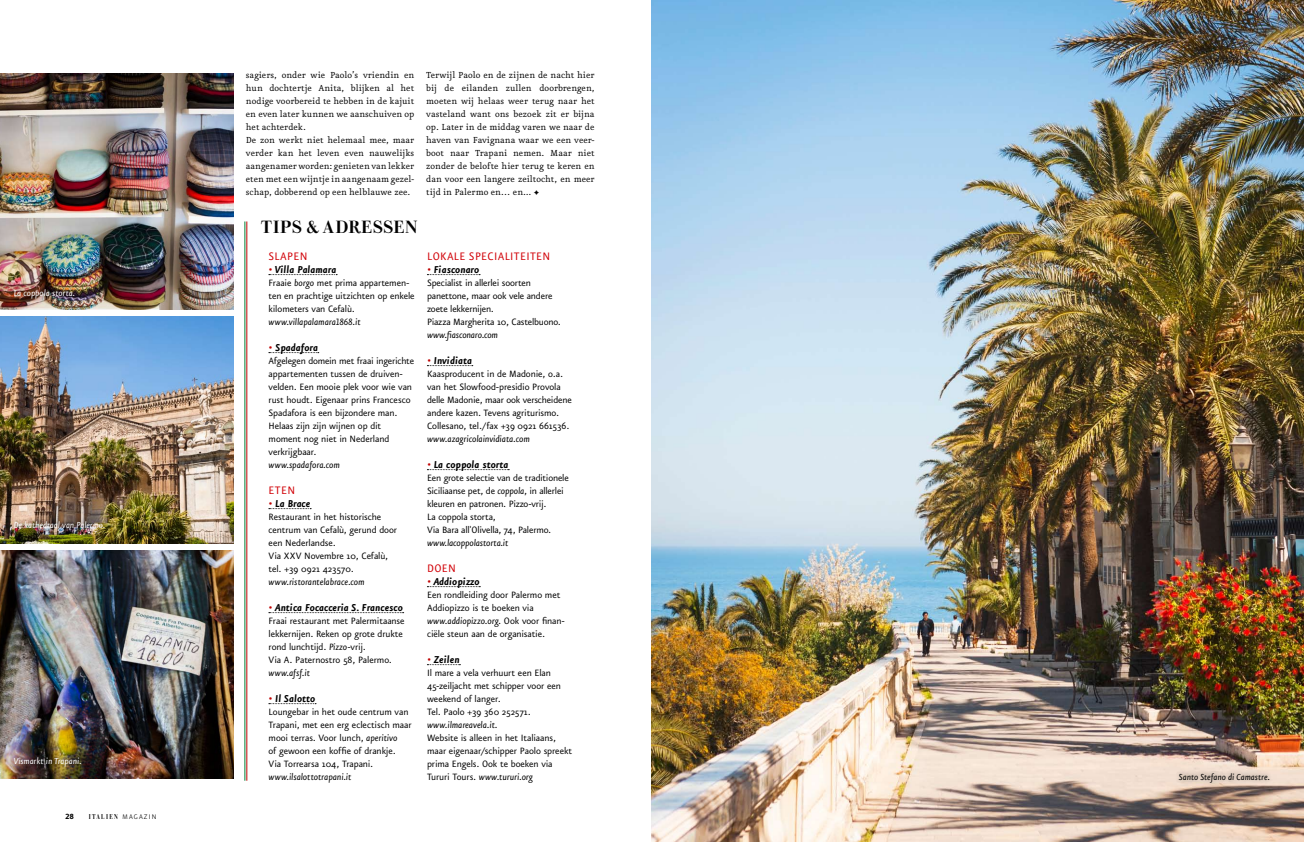
<style>
.page{position:relative;width:1304px;height:842px;background:#fff}
.page>*{position:absolute;margin:0;border:0;box-sizing:border-box;transform-origin:0 0}
.t1{font:700 17px "Bodoni Classic Ad";letter-spacing:.02em;color:#000}
.t2{font:13px "Eureka Sans";letter-spacing:.03em;color:#d10007}
.t3{font:italic 700 12px "Eureka Sans";color:#000}
.t4{font:11px/13px "Eureka Sans";letter-spacing:-.01em;color:#000}
.t5{font:italic 11px "Eureka Sans";letter-spacing:-.01em;color:#000}
.t6{font:10.5px/13px "Eureka";color:#000}
.t7{font:italic 10.5px "Eureka Sans";letter-spacing:-.005em;color:#fff}
.t8{font:italic 10.5px "Eureka Sans";letter-spacing:-.01em;color:#000}
.t9{font:9px "Eureka Sans Bold Caps";color:#000}
.t10{font:700 7px "Bauer Bodoni";letter-spacing:.25em;color:#000;scale:.75 1}
.s1{font-family:"Eureka Sans Light Caps";font-weight:400;font-size:8px}
.s2{font-weight:400;font-style:normal;color:#c00303}
.s3{font-style:italic}
</style>
<div class="page">
<img style="left:652px;top:0;width:652px;height:842px">
<svg style="left:269px;top:274px;width:68px;height:1px"></svg>
<svg style="left:269px;top:352px;width:50px;height:1px"></svg>
<svg style="left:269px;top:508px;width:42px;height:1px"></svg>
<svg style="left:269px;top:612px;width:135px;height:1px"></svg>
<svg style="left:269px;top:703px;width:47px;height:1px"></svg>
<svg style="left:427px;top:274px;width:53px;height:1px"></svg>
<svg style="left:427px;top:365px;width:46px;height:1px"></svg>
<svg style="left:427px;top:469px;width:82px;height:1px"></svg>
<svg style="left:427px;top:586px;width:53px;height:1px"></svg>
<svg style="left:427px;top:664px;width:33px;height:1px"></svg>
<hr style="left:244px;top:221px;width:1px;height:560px;background:#008135">
<hr style="left:246px;top:221px;width:1px;height:560px;background:#c00303">
<img style="left:0;top:73px;width:233px;height:237px">
<img style="left:0;top:316px;width:233px;height:228px">
<img style="left:0;top:550px;width:233px;height:229px">
<div style="left:9px;top:284px;width:70px;height:19px;background:#000;opacity:.45"></div>
<div style="left:9px;top:516px;width:100px;height:16px;background:#000;opacity:.45"></div>
<div style="left:9px;top:752px;width:76px;height:18px;background:#000;opacity:.45"></div>
<div style="left:1173px;top:768px;width:100px;height:19px;background:#000;opacity:.45"></div>
<p class="t7" style="left:14px;top:288px;width:63px">La coppola storta.</p>
<p class="t7" style="left:14px;top:520px;width:93px">De kathedraal van Palermo.</p>
<p class="t7" style="left:14px;top:756px;width:69px">Vismarkt in Trapani.</p>
<p class="t9" style="left:65px;top:812px;width:10px">28</p>
<p class="t10" style="left:89px;top:813px;width:92px">ITALIEN <span class="s1">magazin</span></p>
<p class="t6" style="left:246px;top:69px;width:170px">sagiers, onder wie Paolo’s vriendin en hun dochtertje Anita, blijken al het nodige voorbereid te hebben in de kajuit en even later kunnen we aanschuiven op het achterdek.<br>De zon werkt niet helemaal mee, maar verder kan het leven even nauwelijks aangenamer worden: genieten van lekker eten met een wijntje in aangenaam gezel&shy;schap, dobberend op een helblauwe zee.</p>
<p class="t6" style="left:426px;top:69px;width:170px;text-align:justify">Terwijl Paolo en de zijnen de nacht hier bij de eilanden zullen doorbrengen, moeten wij helaas weer terug naar het vasteland want ons bezoek zit er bijna op. Later in de middag varen we naar de haven van Favignana waar we een veer&shy;boot naar Trapani nemen. Maar niet zonder de belofte hier terug te keren en dan voor een langere zeiltocht, en meer tijd in Palermo en… en... ✦</p>
<h1 class="t1" style="left:261px;top:217px;width:159px">TIPS &amp; ADRESSEN</h1>
<p class="t2" style="left:269px;top:250px;width:40px">Slapen</p>
<p class="t3" style="left:269px;top:264px;width:69px"><span class="s2">•</span> Villa Palamara</p>
<p class="t4" style="left:269px;top:277px;width:148px">Fraaie <span class="s3">borgo</span> met prima appartemen&shy;ten en prachtige uitzichten op enkele kilometers van Cefalù.</p>
<p class="t5" style="left:269px;top:317px;width:94px">www.villapalamara1868.it</p>
<p class="t3" style="left:269px;top:342px;width:51px"><span class="s2">•</span> Spadafora</p>
<p class="t4" style="left:269px;top:355px;width:147px">Afgelegen domein met fraai ingerichte appartementen tussen de druiven&shy;velden. Een mooie plek voor wie van rust houdt. Eigenaar prins Francesco<br>Spadafora is een bijzondere man.<br>Helaas zijn zijn wijnen op dit moment nog niet in Nederland verkrijgbaar.</p>
<p class="t5" style="left:269px;top:460px;width:73px">www.spadafora.com</p>
<p class="t2" style="left:269px;top:484px;width:28px">Eten</p>
<p class="t3" style="left:269px;top:498px;width:43px"><span class="s2">•</span> La Brace</p>
<p class="t4" style="left:269px;top:511px;width:130px">Restaurant in het historische centrum van Cefalù, gerund door een Nederlandse.<br>Via XXV N ovembre 10, Cefalù, tel. +39 0921 423570.</p>
<p class="t5" style="left:269px;top:577px;width:98px">www.ristorantelabrace.com</p>
<p class="t3" style="left:269px;top:602px;width:136px"><span class="s2">•</span> Antica Focacceria S. Francesco</p>
<p class="t4" style="left:269px;top:615px;width:138px">Fraai restaurant met Palermitaanse lekkernijen. Reken op grote drukte rond lunchtijd. <span class="s3">Pizzo</span>-vrij.<br>Via A. Paternostro 58, Palermo.</p>
<p class="t5" style="left:269px;top:668px;width:43px">www.afsf.it</p>
<p class="t3" style="left:269px;top:693px;width:48px"><span class="s2">•</span> Il Salotto</p>
<p class="t4" style="left:269px;top:706px;width:145px">Loungebar in het oude centrum van Trapani, met een erg eclectisch maar mooi terras. Voor lunch, <span class="s3">aperitivo<br></span>of gewoon een koffie of drankje.<br>Via Torrearsa 104, Trapani.</p>
<p class="t5" style="left:269px;top:772px;width:84px">www.ilsalottotrapani.it</p>
<p class="t2" style="left:427px;top:250px;width:125px">Lokale specialiteiten</p>
<p class="t3" style="left:427px;top:264px;width:54px"><span class="s2">•</span> Fiasconaro</p>
<p class="t4" style="left:427px;top:277px;width:135px">Specialist in allerlei soorten panettone, maar ook vele andere zoete lekkernijen.<br>Piazza Margherita 10, Castelbuono.</p>
<p class="t5" style="left:427px;top:330px;width:72px">www.fiasconaro.com</p>
<p class="t3" style="left:427px;top:355px;width:46px"><span class="s2">•</span> Invidiata</p>
<p class="t4" style="left:427px;top:368px;width:146px">Kaasproducent in de Madonie, o.a. van het Slowfood-presidio Provola delle Madonie, maar ook verscheidene andere kazen. Tevens agriturismo.<br>Collesano, tel./fax +39 0921 661536.</p>
<p class="t5" style="left:427px;top:434px;width:104px">www.azagricolainvidiata.com</p>
<p class="t3" style="left:427px;top:459px;width:83px"><span class="s2">•</span> La coppola storta</p>
<p class="t4" style="left:427px;top:472px;width:143px">Een grote selectie van de traditionele Siciliaanse pet, de <span class="s3">coppola</span>, in allerlei kleuren en patronen. Pizzo-vrij.<br>La coppola storta,<br>Via Bara all'Olivella, 74, Palermo.</p>
<p class="t5" style="left:427px;top:538px;width:83px">www.lacoppolastorta.it</p>
<p class="t2" style="left:427px;top:562px;width:30px">Doen</p>
<p class="t3" style="left:427px;top:576px;width:54px"><span class="s2">•</span> Addiopizzo</p>
<p class="t4" style="left:427px;top:589px;width:139px">Een rondleiding door Palermo met<br>Addiopizzo is te boeken via <span class="s3">www.addiopizzo.org</span>. Ook voor finan&shy;ciële steun aan de organisatie.</p>
<p class="t3" style="left:427px;top:654px;width:34px"><span class="s2">•</span> Zeilen</p>
<p class="t4" style="left:427px;top:667px;width:136px">Il mare a vela verhuurt een Elan<br>45-zeiljacht met schipper voor een weekend of langer.<br>Tel. Paolo +39 360 252571.</p>
<p class="t5" style="left:427px;top:720px;width:72px">www.ilmareavela.it.</p>
<p class="t4" style="left:427px;top:732px;width:147px">Website is alleen in het Italiaans, maar eigenaar/schipper Paolo spreekt prima Engels. Ook te boeken via Tururi Tours. <span class="s3">www.tururi.org</span></p>
<p class="t8" style="left:1179px;top:772px;width:93px">Santo Stefano di Camastre.</p>
</div>
